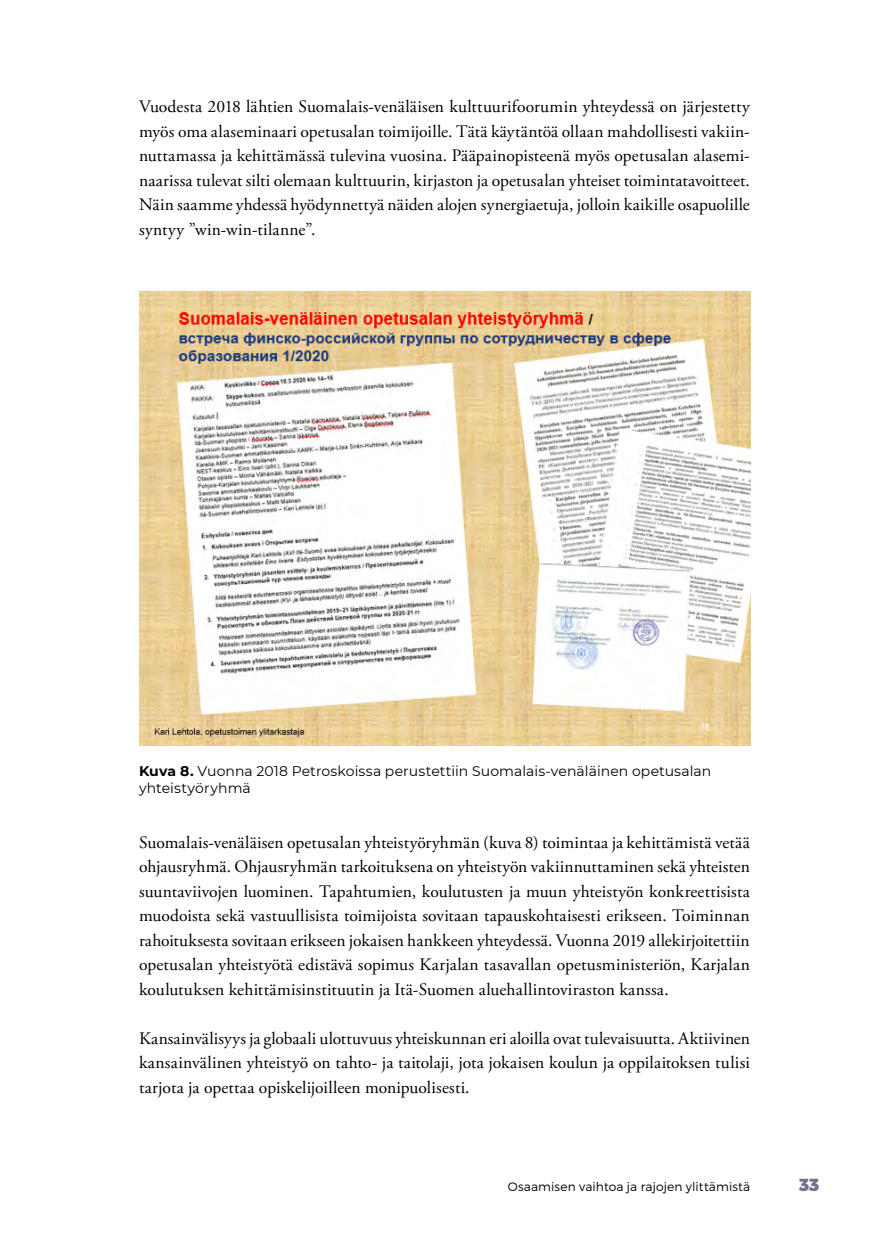
<style>
.page{position:relative;width:874px;height:1241px;background:#fff}
.page>*{position:absolute;margin:0;border:0;box-sizing:border-box;transform-origin:0 0}
.Leipis_ei_sisennystä{font:17.5px/24.5px "Adobe Garamond Pro";letter-spacing:.01em;color:#000;text-align:justify}
.t1{font:900 17.5px "Montserrat";color:#74718f}
.kuvaaja_kuvateksti{font:14px/17.5px "Montserrat";letter-spacing:.005em;color:#000}
.t2{font:300 12.25px "Montserrat";letter-spacing:.01em;color:#000}
.s1{font-weight:700}
</style>
<div class="page">
<img style="left:140px;top:291px;width:610px;height:454px">
<p class="Leipis_ei_sisennystä" style="left:139px;top:95px;width:612px">Vuodesta 2018 lähtien Suomalais-venäläisen kulttuurifoorumin yhteydessä on järjestetty myös oma alaseminaari opetusalan toimijoille. Tätä käytäntöä ollaan mahdollisesti vakiin&shy;nuttamassa ja kehittämässä tulevina vuosina. Pääpainopisteenä myös opetusalan alasemi&shy;naarissa tulevat silti olemaan kulttuurin, kirjaston ja opetusalan yhteiset toimintatavoitteet.<br>Näin saamme yhdessä hyödynnettyä näiden alojen synergiaetuja, jolloin kaikille osapuolille syntyy ”win-win-tilanne”.</p>
<p class="kuvaaja_kuvateksti" style="left:139px;top:761px;width:573px"><span class="s1">Kuva 8.</span> Vuonna 2018 Petroskoissa perustettiin Suomalais-venäläinen opetusalan yhteistyöryhmä</p>
<p class="Leipis_ei_sisennystä" style="left:139px;top:830px;width:612px">Suomalais-venäläisen opetusalan yhteistyöryhmän (kuva 8) toimintaa ja kehittämistä vetää ohjausryhmä. Ohjausryhmän tarkoituksena on yhteistyön vakiinnuttaminen sekä yhteisten suuntaviivojen luominen. Tapahtumien, koulutusten ja muun yhteistyön konkreettisista muodoista sekä vastuullisista toimijoista sovitaan tapauskohtaisesti erikseen. Toiminnan rahoituksesta sovitaan erikseen jokaisen hankkeen yhteydessä. Vuonna 2019 allekirjoitettiin opetusalan yhteistyötä edistävä sopimus Karjalan tasavallan opetusministeriön, Karjalan koulutuksen kehittämisinstituutin ja Itä-Suomen aluehallintoviraston kanssa.</p>
<p class="Leipis_ei_sisennystä" style="left:139px;top:1026px;width:612px">Kansainvälisyys ja globaali ulottuvuus yhteiskunnan eri aloilla ovat tulevaisuutta. Aktiivinen kansainvälinen yhteistyö on tahto- ja taitolaji, jota jokaisen koulun ja oppilaitoksen tulisi tarjota ja opettaa opiskelijoilleen monipuolisesti.</p>
<p class="t2" style="left:507px;top:1178px;width:244px">Osaamisen vaihtoa ja rajojen ylittämistä</p>
<p class="t1" style="left:798px;top:1173px;width:22px">33</p>
</div>
